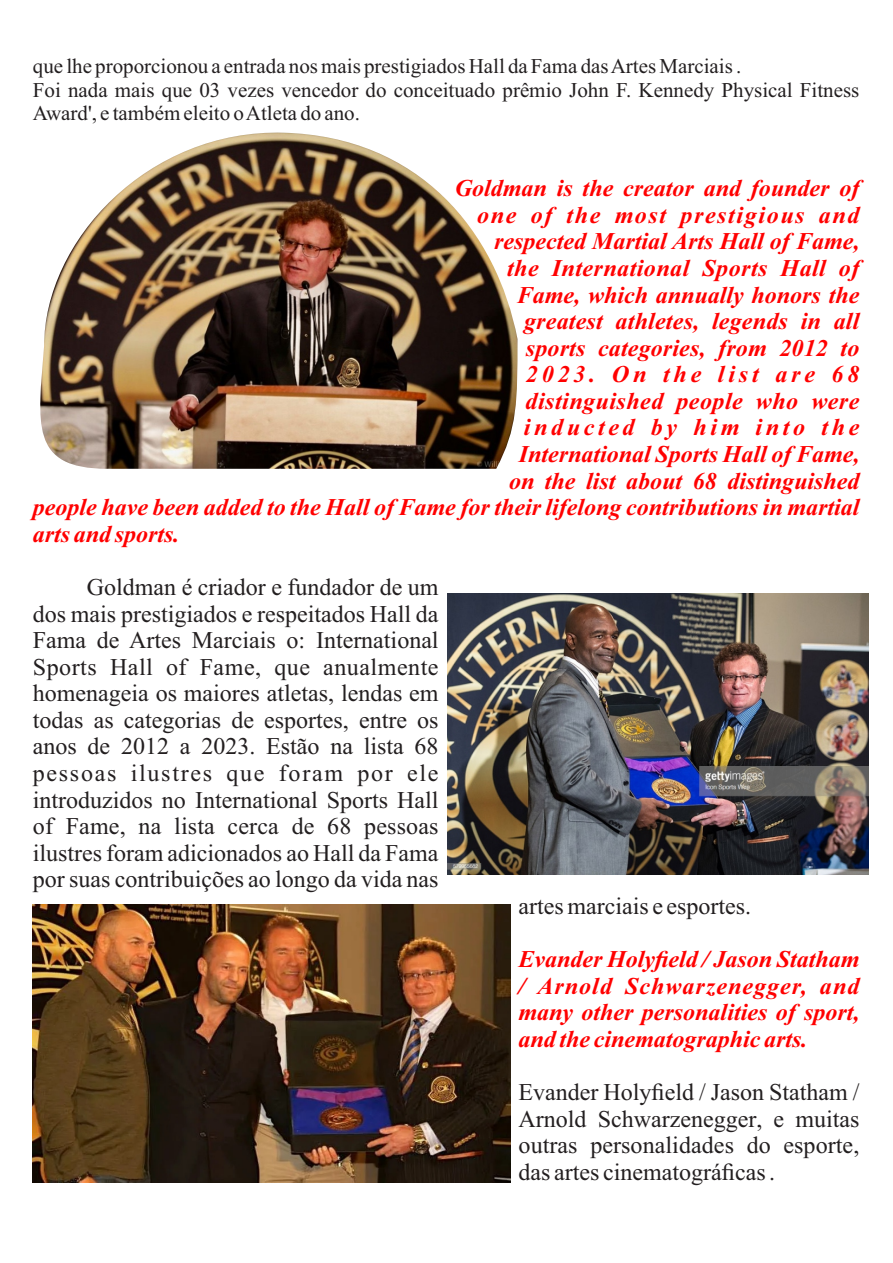
<style>
.page{position:relative;width:893px;height:1263px;background:#fff}
.page>*{position:absolute;margin:0;border:0;box-sizing:border-box;transform-origin:0 0}
.t1{font:24px/26.5px "Times New Roman";color:#231f20;text-align:justify}
.t2{font:italic 700 24px/26.5px "Times New Roman";color:#f00;text-align:justify}
.t3{font:italic 700 24px "Times New Roman";letter-spacing:.02em;color:#f00}
.t4{font:italic 700 24px "Times New Roman";letter-spacing:.065em;color:#f00}
.t5{font:italic 700 24px "Times New Roman";letter-spacing:.15em;color:#f00}
.t6{font:italic 700 24px "Times New Roman";letter-spacing:.16em;color:#f00}
.t7{font:21px/23.2px "Times New Roman";color:#231f20}
</style>
<div class="page">
<img style="left:40px;top:132px;width:477px;height:337px">
<img style="left:447px;top:593px;width:422px;height:281px">
<img style="left:33px;top:904px;width:477px;height:278px">
<p class="t7" style="left:33px;top:57px;width:828px">que lhe proporcionou a entrada nos mais prestigiados Hall da Fama das Artes Marciais .<br>Foi nada mais que 03 vezes vencedor do conceituado prêmio John F. Kennedy Physical Fitness<br>Award', e também eleito o Atleta do ano.</p>
<p class="t2" style="left:455px;top:177px;width:406px">Goldman is the creator and founder of</p>
<p class="t4" style="left:477px;top:207px;width:384px">one of the most prestigious and</p>
<p class="t2" style="left:494px;top:231px;width:367px">respected Martial Arts Hall of Fame,</p>
<p class="t3" style="left:507px;top:260px;width:354px">the International Sports Hall of</p>
<p class="t2" style="left:517px;top:284px;width:344px">Fame, which annually honors the</p>
<p class="t2" style="left:524px;top:310px;width:337px">greatest athletes, legends in all</p>
<p class="t2" style="left:526px;top:337px;width:335px">sports categories, from 2012 to</p>
<p class="t6" style="left:526px;top:366px;width:335px">2023. On the list are 68</p>
<p class="t3" style="left:526px;top:393px;width:335px">distinguished people who were</p>
<p class="t5" style="left:524px;top:419px;width:337px">inducted by him into the</p>
<p class="t2" style="left:519px;top:443px;width:342px">International Sports Hall of Fame,</p>
<p class="t2" style="left:509px;top:470px;width:352px">on the list about 68 distinguished</p>
<p class="t2" style="left:33px;top:496px;width:828px">people have been added to the Hall of Fame for their lifelong contributions in martial</p>
<p class="t2" style="left:33px;top:523px;width:148px">arts and sports.</p>
<p class="t1" style="left:33px;top:576px;width:407px;text-indent:54px">Goldman é criador e fundador de um dos mais prestigiados e respeitados Hall da Fama de Artes Marciais o: International Sports Hall of Fame, que anualmente homenageia os maiores atletas, lendas em todas as categorias de esportes, entre os anos de 2012 a 2023. Estão na lista 68 pessoas ilustres que foram por ele introduzidos no International Sports Hall of Fame, na lista cerca de 68 pessoas ilustres foram adicionados ao Hall da Fama por suas contribuições ao longo da vida nas</p>
<p class="t1" style="left:519px;top:895px;width:234px">artes marciais e esportes.</p>
<p class="t2" style="left:519px;top:948px;width:342px">Evander Holyfield / Jason Statham / Arnold Schwarzenegger, and many other personalities of sport, and the cinematographic arts.</p>
<p class="t1" style="left:519px;top:1081px;width:342px">Evander Holyfield / Jason Statham / Arnold Schwarzenegger, e muitas outras personalidades do esporte, das artes cinematográficas .</p>
</div>
